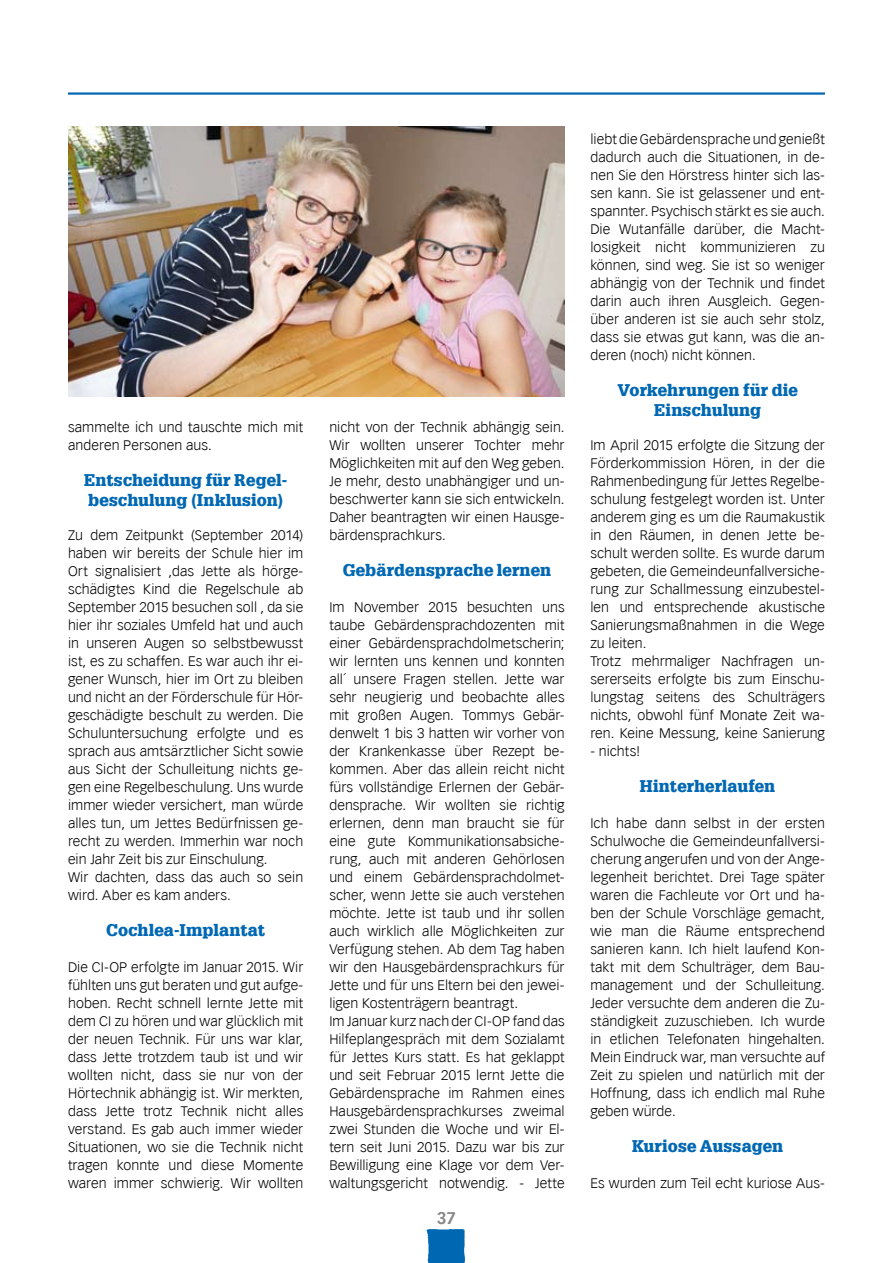
<style>
.page{position:relative;width:893px;height:1263px;background:#fff}
.page>*{position:absolute;margin:0;border:0;box-sizing:border-box;transform-origin:0 0}
.t1{font:900 16.5px/19.5px "Glypha LT";letter-spacing:.01em;color:#0068b3}
.t2{font:700 16.5px "Vectora LT";color:#878786}
.t3{font:300 13.5px/18px "Vectora LT";letter-spacing:.005em;color:#000;scale:1.05 1}
</style>
<div class="page">
<hr style="left:68px;top:92px;width:757px;height:3px;background:#0068b3">
<img style="left:427px;top:1229px;width:38px;height:34px">
<img style="left:68px;top:126px;width:496px;height:270px">
<p class="t3" style="left:68px;top:418px;width:226px">sammelte ich und tauschte mich mit anderen Personen aus.</p>
<p class="t1" style="left:84px;top:470px;width:205px">Entscheidung für Regel&shy;beschulung (Inklusion)</p>
<p class="t3" style="left:68px;top:526px;width:226px">Zu dem Zeitpunkt (September 2014) haben wir bereits der Schule hier im Ort signalisiert ,das Jette als hörge&shy;schädigtes Kind die Regelschule ab September 2015 besuchen soll , da sie hier ihr soziales Umfeld hat und auch in unseren Augen so selbstbewusst ist, es zu schaffen. Es war auch ihr ei&shy;gener Wunsch, hier im Ort zu bleiben und nicht an der Förderschule für Hör&shy;geschädigte beschult zu werden. Die Schuluntersuchung erfolgte und es sprach aus amtsärztlicher Sicht sowie aus Sicht der Schulleitung nichts ge&shy;gen eine Regelbeschulung. Uns wurde immer wieder versichert, man würde alles tun, um Jettes Bedürfnissen ge&shy;recht zu werden. Immerhin war noch ein Jahr Zeit bis zur Einschulung.<br>Wir dachten, dass das auch so sein wird. Aber es kam anders.</p>
<p class="t1" style="left:106px;top:920px;width:161px">Cochlea-Implantat</p>
<p class="t3" style="left:68px;top:958px;width:226px;text-align:justify">Die CI-OP erfolgte im Januar 2015. Wir fühlten uns gut beraten und gut aufge&shy;hoben. Recht schnell lernte Jette mit dem CI zu hören und war glücklich mit der neuen Technik. Für uns war klar, dass Jette trotzdem taub ist und wir wollten nicht, dass sie nur von der Hörtechnik abhängig ist. Wir merkten, dass Jette trotz Technik nicht alles verstand. Es gab auch immer wieder Situationen, wo sie die Technik nicht tragen konnte und diese Momente waren immer schwierig. Wir wollten</p>
<p class="t3" style="left:329px;top:418px;width:226px;text-align:justify">nicht von der Technik abhängig sein.<br>Wir wollten unserer Tochter mehr Möglichkeiten mit auf den Weg geben.<br>Je mehr, desto unabhängiger und un&shy;beschwerter kann sie sich entwickeln.<br>Daher beantragten wir einen Hausge&shy;bärdensprachkurs.</p>
<p class="t1" style="left:343px;top:560px;width:210px">Gebärdensprache lernen</p>
<p class="t3" style="left:329px;top:598px;width:226px">Im November 2015 besuchten uns taube Gebärdensprachdozenten mit einer Gebärdensprachdolmetscherin; wir lernten uns kennen und konnten all´ unsere Fragen stellen. Jette war sehr neugierig und beobachte alles mit großen Augen. Tommys Gebär&shy;denwelt 1 bis 3 hatten wir vorher von der Krankenkasse über Rezept be&shy;kommen. Aber das allein reicht nicht fürs vollständige Erlernen der Gebär&shy;densprache. Wir wollten sie richtig erlernen, denn man braucht sie für eine gute Kommunikationsabsiche&shy;rung, auch mit anderen Gehörlosen und einem Gebärdensprachdolmet&shy;scher, wenn Jette sie auch verstehen möchte. Jette ist taub und ihr sollen auch wirklich alle Möglichkeiten zur Verfügung stehen. Ab dem Tag haben wir den Hausgebärdensprachkurs für Jette und für uns Eltern bei den jewei&shy;ligen Kostenträgern beantragt.<br>Im Januar kurz nach der CI-OP fand das Hilfeplangespräch mit dem Sozialamt für Jettes Kurs statt. Es hat geklappt und seit Februar 2015 lernt Jette die Gebärdensprache im Rahmen eines Hausgebärdensprachkurses zweimal zwei Stunden die Woche und wir El&shy;tern seit Juni 2015. Dazu war bis zur Bewilligung eine Klage vor dem Ver&shy;waltungsgericht notwendig. - Jette</p>
<p class="t2" style="left:437px;top:1208px;width:21px">37</p>
<p class="t3" style="left:590px;top:130px;width:225px;text-align:justify">liebt die Gebärdensprache und genießt dadurch auch die Situationen, in de&shy;nen Sie den Hörstress hinter sich las&shy;sen kann. Sie ist gelassener und ent&shy;spannter. Psychisch stärkt es sie auch.<br>Die Wutanfälle darüber, die Macht&shy;losigkeit nicht kommunizieren zu können, sind weg. Sie ist so weniger abhängig von der Technik und findet darin auch ihren Ausgleich. Gegen&shy;über anderen ist sie auch sehr stolz, dass sie etwas gut kann, was die an&shy;deren (noch) nicht können.</p>
<p class="t1" style="left:618px;top:380px;width:182px;text-align:center">Vorkehrungen für die<br>Einschulung</p>
<p class="t3" style="left:590px;top:436px;width:225px">Im April 2015 erfolgte die Sitzung der Förderkommission Hören, in der die Rahmenbedingung für Jettes Regelbe&shy;schulung festgelegt worden ist. Unter anderem ging es um die Raumakustik in den Räumen, in denen Jette be&shy;schult werden sollte. Es wurde darum gebeten, die Gemeindeunfallversiche&shy;rung zur Schallmessung einzubestel&shy;len und entsprechende akustische Sanierungsmaßnahmen in die Wege zu leiten.<br>Trotz mehrmaliger Nachfragen un&shy;sererseits erfolgte bis zum Einschu&shy;lungstag seitens des Schulträgers nichts, obwohl fünf Monate Zeit wa&shy;ren. Keine Messung, keine Sanierung</p>
<p class="t3" style="left:590px;top:742px;width:49px">- nichts!</p>
<p class="t1" style="left:640px;top:776px;width:137px">Hinterherlaufen</p>
<p class="t3" style="left:590px;top:814px;width:225px;text-align:justify">Ich habe dann selbst in der ersten Schulwoche die Gemeindeunfallversi&shy;cherung angerufen und von der Ange&shy;legenheit berichtet. Drei Tage später waren die Fachleute vor Ort und ha&shy;ben der Schule Vorschläge gemacht, wie man die Räume entsprechend sanieren kann. Ich hielt laufend Kon&shy;takt mit dem Schulträger, dem Bau&shy;management und der Schulleitung.<br>Jeder versuchte dem anderen die Zu&shy;ständigkeit zuzuschieben. Ich wurde in etlichen Telefonaten hingehalten.<br>Mein Eindruck war, man versuchte auf Zeit zu spielen und natürlich mit der Hoffnung, dass ich endlich mal Ruhe geben würde.</p>
<p class="t1" style="left:632px;top:1136px;width:153px">Kuriose Aussagen</p>
<p class="t3" style="left:590px;top:1174px;width:225px">Es wurden zum Teil echt kuriose Aus-</p>
</div>
